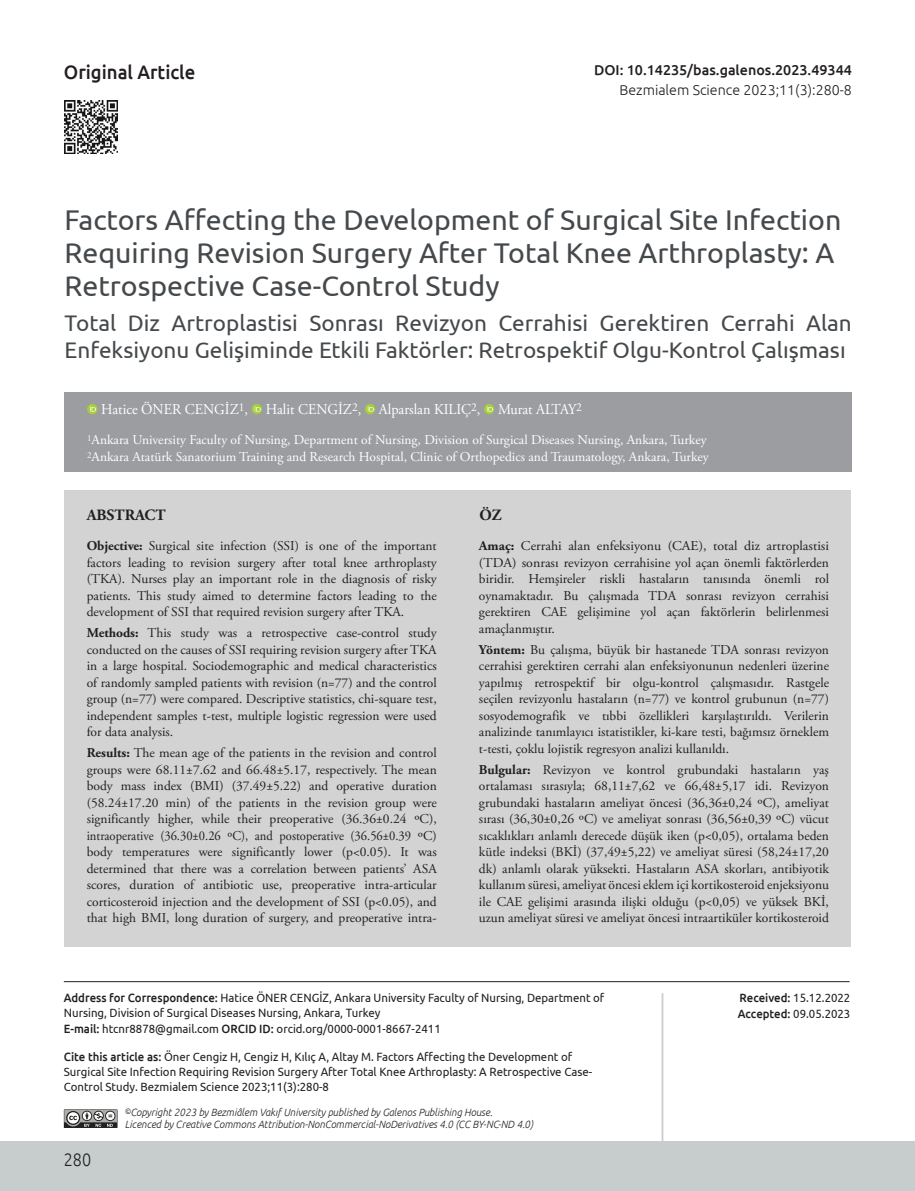
<style>
.page{position:relative;width:915px;height:1191px;background:#fff}
.page>*{position:absolute;margin:0;border:0;box-sizing:border-box;transform-origin:0 0}
.BASLIK{font:28.5px/33px "Ubuntu";color:#45494c}
._2__BASLIK{font:22.5px/27px "Ubuntu";color:#45494c}
.t1{font:500 19.5px "Ubuntu";color:#231f20;scale:.95 1}
.t2{font:300 18px "Ubuntu";color:#231f20;scale:.9 1}
.OZET{font:700 15.75px "Adobe Garamond Pro";color:#231f20}
.YAZARLAR{font:15px "Adobe Garamond Pro";color:#fff;scale:.95 1}
.DOİ{font:500 14.25px "Ubuntu";color:#231f20}
.SAYFA_ARA{font:300 14.25px "Ubuntu";color:#231f20}
.OZET-2{font:13.5px/16.5px "Adobe Garamond Pro";color:#231f20;text-align:justify}
.KURUM{font:13.5px "Adobe Garamond Pro";color:#fff}
.CITE_AS{font:12px/15px "Ubuntu";color:#231f20;scale:.95 1}
.t3{font:italic 300 10.5px/12px "Ubuntu";color:#231f20;scale:.95 1}
.s1{font-weight:700}
.s2{font-weight:500}
.s3{font-size:7.8px}
</style>
<div class="page">
<div style="left:0;top:1141px;width:914px;height:50px;background:#c7cccd"></div>
<svg style="left:64px;top:1109px;width:53px;height:19px"></svg>
<img style="left:65px;top:100px;width:53px;height:54px">
<div style="left:65px;top:392px;width:786px;height:79px;background:#9b9da1"></div>
<div style="left:65px;top:489px;width:785px;height:457px;background:#d2d3d2"></div>
<svg style="left:87px;top:404px;width:10px;height:10px"></svg>
<svg style="left:90px;top:406px;width:6px;height:5px"></svg>
<svg style="left:252px;top:404px;width:10px;height:10px"></svg>
<svg style="left:254px;top:406px;width:6px;height:5px"></svg>
<svg style="left:365px;top:404px;width:10px;height:10px"></svg>
<svg style="left:367px;top:406px;width:7px;height:5px"></svg>
<svg style="left:484px;top:404px;width:10px;height:10px"></svg>
<svg style="left:486px;top:406px;width:7px;height:5px"></svg>
<hr style="left:64px;top:981px;width:785px;height:1px;background:#231f20">
<hr style="left:661px;top:993px;width:2px;height:148px;background:#c7cccd">
<h3 class="t1" style="left:64px;top:60px;width:140px">Original Article</h3>
<p class="DOİ" style="left:593px;top:61px;width:259px">DOI: 10.14235/bas.galenos.2023.49344</p>
<p class="SAYFA_ARA" style="left:619px;top:81px;width:234px">Bezmialem Science 2023;11(3):280-8</p>
<p class="BASLIK" style="left:65px;top:202px;width:778px">Factors Affecting the Development of Surgical Site Infection<br>Requiring Revision Surgery After Total Knee Arthroplasty: A<br>Retrospective Case-Control Study</p>
<p class="_2__BASLIK" style="left:65px;top:309px;width:788px">Total Diz Artroplastisi Sonrası Revizyon Cerrahisi Gerektiren Cerrahi Alan<br>Enfeksiyonu Gelişiminde Etkili Faktörler: Retrospektif Olgu-Kontrol Çalışması</p>
<p class="YAZARLAR" style="left:101px;top:400px;width:507px">Hatice ÖNER CENGİZ<sup>1</sup>, Halit CENGİZ<sup>2</sup>, Alparslan KILIÇ<sup>2</sup>, Murat ALTAY<sup>2</sup></p>
<p class="KURUM" style="left:87px;top:432px;width:621px"><sup>1</sup>Ankara University Faculty of Nursing, Department of Nursing, Division of Surgical Diseases Nursing, Ankara, Turkey</p>
<p class="KURUM" style="left:87px;top:448px;width:623px"><sup>2</sup>Ankara Atatürk Sanatorium Training and Research Hospital, Clinic of Orthopedics and Traumatology, Ankara, Turkey</p>
<p class="OZET" style="left:87px;top:506px;width:80px">ABSTRACT</p>
<p class="OZET" style="left:479px;top:506px;width:24px">ÖZ</p>
<p class="OZET-2" style="left:87px;top:538px;width:351px"><span class="s1">Objective:</span> Surgical site infection (SSI) is one of the important factors leading to revision surgery after total knee arthroplasty (TKA). Nurses play an important role in the diagnosis of risky patients. This study aimed to determine factors leading to the development of SSI that required revision surgery after TKA.</p>
<p class="OZET-2" style="left:87px;top:625px;width:351px"><span class="s1">Methods:</span> This study was a retrospective case-control study conducted on the causes of SSI requiring revision surgery after TKA in a large hospital. Sociodemographic and medical characteristics of randomly sampled patients with revision (n=77) and the control group (n=77) were compared. Descriptive statistics, chi-square test, independent samples t-test, multiple logistic regression were used for data analysis.</p>
<p class="OZET-2" style="left:87px;top:745px;width:351px"><span class="s1">Results:</span> The mean age of the patients in the revision and control groups were 68.11±7.62 and 66.48±5.17, respectively. The mean body mass index (BMI) (37.49±5.22) and operative duration (58.24±17.20 min) of the patients in the revision group were significantly higher, while their preoperative (36.36±0.24 ºC), intraoperative (36.30±0.26 ºC), and postoperative (36.56±0.39 ºC) body temperatures were significantly lower (p&lt;0.05). It was determined that there was a correlation between patients’ ASA scores, duration of antibiotic use, preoperative intra-articular corticosteroid injection and the development of SSI (p&lt;0.05), and that high BMI, long duration of surgery, and preoperative intra-</p>
<p class="OZET-2" style="left:479px;top:538px;width:351px"><span class="s1">Amaç:</span> Cerrahi alan enfeksiyonu (CAE), total diz artroplastisi (TDA) sonrası revizyon cerrahisine yol açan önemli faktörlerden biridir. Hemşireler riskli hastaların tanısında önemli rol oynamaktadır. Bu çalışmada TDA sonrası revizyon cerrahisi gerektiren CAE gelişimine yol açan faktörlerin belirlenmesi amaçlanmıştır.</p>
<p class="OZET-2" style="left:479px;top:641px;width:351px"><span class="s1">Yöntem:</span> Bu çalışma, büyük bir hastanede TDA sonrası revizyon cerrahisi gerektiren cerrahi alan enfeksiyonunun nedenleri üzerine yapılmış retrospektif bir olgu-kontrol çalışmasıdır. Rastgele seçilen revizyonlu hastaların (n=77) ve kontrol grubunun (n=77) sosyodemografik ve tıbbi özellikleri karşılaştırıldı. Verilerin analizinde tanımlayıcı istatistikler, ki-kare testi, bağımsız örneklem t-testi, çoklu lojistik regresyon analizi kullanıldı.</p>
<p class="OZET-2" style="left:479px;top:762px;width:351px"><span class="s1">Bulgular:</span> Revizyon ve kontrol grubundaki hastaların yaş ortalaması sırasıyla; 68,11±7,62 ve 66,48±5,17 idi. Revizyon grubundaki hastaların ameliyat öncesi (36,36±0,24 ºC), ameliyat sırası (36,30±0,26 ºC) ve ameliyat sonrası (36,56±0,39 ºC) vücut sıcaklıkları anlamlı derecede düşük iken (p&lt;0,05), ortalama beden kütle indeksi (BKİ) (37,49±5,22) ve ameliyat süresi (58,24±17,20 dk) anlamlı olarak yüksekti. Hastaların ASA skorları, antibiyotik kullanım süresi, ameliyat öncesi eklem içi kortikosteroid enjeksiyonu ile CAE gelişimi arasında ilişki olduğu (p&lt;0,05) ve yüksek BKİ, uzun ameliyat süresi ve ameliyat öncesi intraartiküler kortikosteroid</p>
<p class="CITE_AS" style="left:64px;top:990px;width:570px"><span class="s2">Address for Correspondence:</span> Hatice ÖNER CENGİZ, Ankara University Faculty of Nursing, Department of<br>Nursing, Division of Surgical Diseases Nursing, Ankara, Turkey</p>
<p class="CITE_AS" style="left:64px;top:1021px;width:398px"><span class="s2">E-mail:</span> htcnr8878@gmail.com <span class="s2">ORCID ID:</span> orcid.org/0000-0001-8667-2411</p>
<p class="CITE_AS" style="left:64px;top:1049px;width:557px"><span class="s2">Cite this article as:</span> Öner Cengiz H, Cengiz H, Kılıç A, Altay M. Factors Affecting the Development of<br>Surgical Site Infection Requiring Revision Surgery After Total Knee Arthroplasty: A Retrospective Case-<br>Control Study. Bezmialem Science 2023;11(3):280-8</p>
<h3 class="t2" style="left:64px;top:1148px;width:32px">280</h3>
<p class="t3" style="left:125px;top:1106px;width:431px"><span class="s3">©</span>Copyright 2023 by Bezmiâlem Vakıf University published by Galenos Publishing House.<br>Licenced by Creative Commons Attribution-NonCommercial-NoDerivatives 4.0 (CC BY-NC-ND 4.0)</p>
<p class="CITE_AS" style="left:739px;top:990px;width:118px"><span class="s2">Received:</span> 15.12.2022</p>
<p class="CITE_AS" style="left:737px;top:1006px;width:120px"><span class="s2">Accepted:</span> 09.05.2023</p>
</div>
